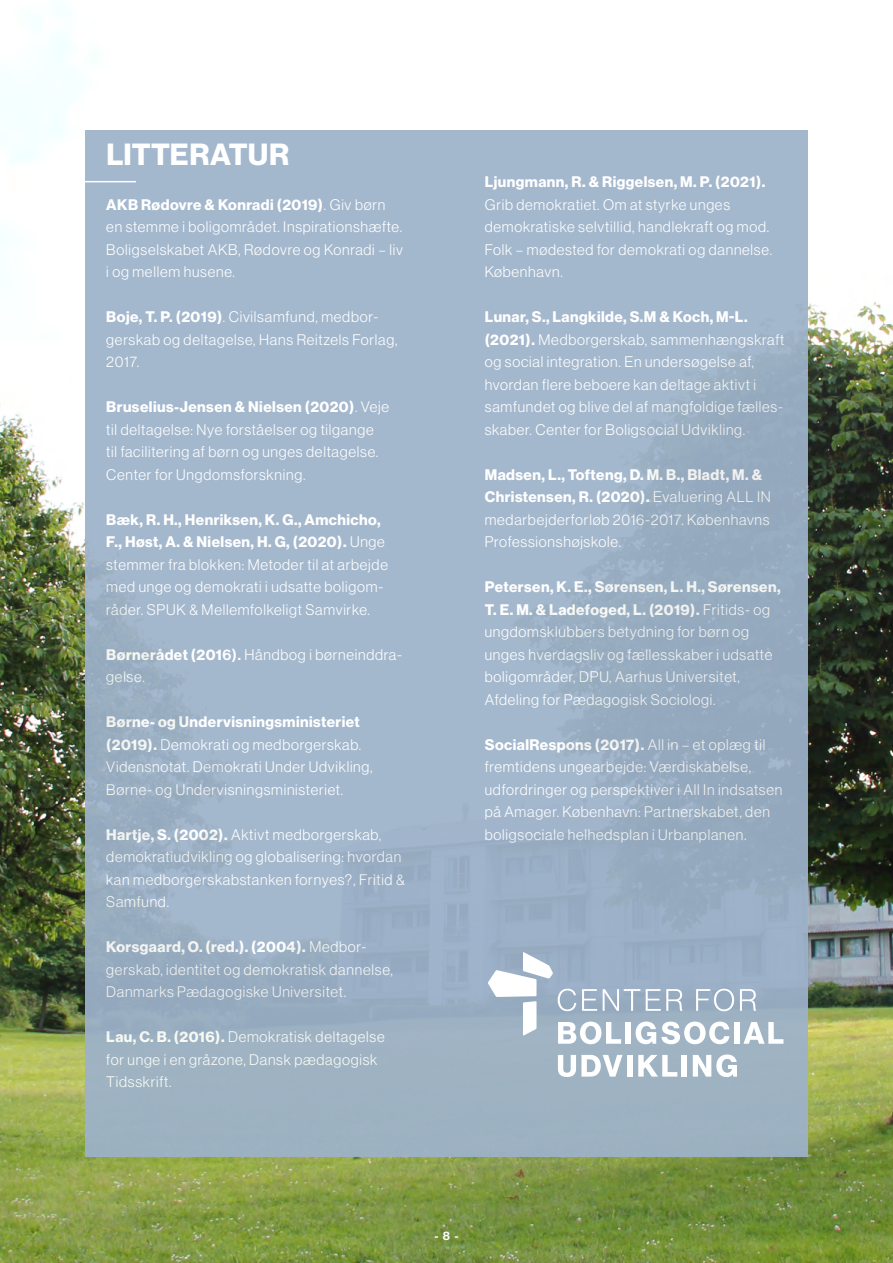
<style>
.page{position:relative;width:893px;height:1263px;background:#fff}
.page>*{position:absolute;margin:0;border:0;box-sizing:border-box;transform-origin:0 0}
.t1{font:700 30px "Haas Grot Disp 75";letter-spacing:.005em;color:#fff}
.t2{font:300 15px/22.5px "Haas Grot Disp 45";letter-spacing:.05em;color:#fff}
.t3{font:700 15px/22.5px "Haas Grot Disp 75";letter-spacing:.03em;color:#fff}
.t4{font:500 12px "Haas Grot Disp 65";color:#fff}
.s1{font-family:"Haas Grot Disp 45";font-weight:300}
.s2{font-family:"Haas Grot Disp 75";font-weight:700}
.s3{font-family:"Haas Grot Disp 65";font-weight:500}
</style>
<div class="page">
<img style="left:0;top:21px;width:893px;height:1242px">
<div style="left:85px;top:130px;width:723px;height:1027px;background:linear-gradient(to right,#a2b6cb,#9cb0c5)"></div>
<hr style="left:85px;top:181px;width:51px;height:1px;background:#fff">
<svg style="left:740px;top:989px;width:16px;height:22px"></svg>
<svg style="left:488px;top:952px;width:246px;height:92px"></svg>
<div style="left:734px;top:1022px;width:5px;height:22px;background:#fff"></div>
<svg style="left:743px;top:1022px;width:40px;height:22px"></svg>
<svg style="left:558px;top:1055px;width:64px;height:22px"></svg>
<div style="left:627px;top:1055px;width:5px;height:21px;background:#fff"></div>
<svg style="left:638px;top:1055px;width:39px;height:21px"></svg>
<div style="left:681px;top:1055px;width:6px;height:21px;background:#fff"></div>
<svg style="left:693px;top:1054px;width:44px;height:23px"></svg>
<h1 class="t1" style="left:107px;top:136px;width:184px">LITTERATUR</h1>
<p class="t3" style="left:106px;top:193px;width:280px">AKB Rødovre &amp; Konradi (2019)<span class="s1">. Giv børn</span></p>
<p class="t2" style="left:106px;top:216px;width:298px;text-align:justify">en stemme i boligområdet. Inspirationshæfte.<br>Boligselskabet AKB, Rødovre og Konradi – liv i og mellem husene.</p>
<p class="t2" style="left:106px;top:306px;width:293px"><span class="s2">Boje, T. P. (2019)</span>. Civilsamfund, medbor&shy;gerskab og deltagelse, Hans Reitzels Forlag,<br>2017.</p>
<p class="t3" style="left:106px;top:396px;width:284px">Bruselius-Jensen &amp; Nielsen (2020)<span class="s1">. Veje</span></p>
<p class="t2" style="left:106px;top:418px;width:273px">til deltagelse: Nye forståelser og tilgange til facilitering af børn og unges deltagelse.<br>Center for Ungdomsforskning.</p>
<p class="t3" style="left:106px;top:508px;width:280px">Bæk, R. H., Henriksen, K. G., Amchicho,<br>F., Høst, A. &amp; Nielsen, H. G, (2020). <span class="s1">Unge</span></p>
<p class="t2" style="left:106px;top:553px;width:283px">stemmer fra blokken: Metoder til at arbejde med unge og demokrati i udsatte boligom&shy;råder. SPUK &amp; Mellemfolkeligt Samvirke.</p>
<p class="t2" style="left:106px;top:643px;width:297px"><span class="s2">Børnerådet (201</span><span class="s3">6).</span> Håndbog i børneinddra&shy;gelse.</p>
<p class="t3" style="left:106px;top:711px;width:255px">Børne- og Undervisningsministeriet</p>
<p class="t2" style="left:106px;top:733px;width:268px"><span class="s2">(2019).</span> Demokrati og medborgerskab.<br>Vidensnotat. Demokrati Under Udvikling,<br>Børne- og Undervisningsministeriet.</p>
<p class="t2" style="left:106px;top:823px;width:300px"><span class="s2">Hartje, S. (2002).</span> Aktivt medborgerskab, demokratiudvikling og globalisering: hvordan kan medborgerskabstanken fornyes?, Fritid &amp; Samfund.</p>
<p class="t3" style="left:106px;top:936px;width:262px">Korsgaard, O. (red.). (2004). <span class="s1">Medbor-</span></p>
<p class="t2" style="left:106px;top:958px;width:288px">gerskab, identitet og demokratisk dannelse,<br>Danmarks Pædagogiske Universitet.</p>
<p class="t2" style="left:106px;top:1026px;width:280px"><span class="s2">Lau, C. B. (2016).</span> Demokratisk deltagelse for unge i en gråzone, Dansk pædagogisk<br>Tidsskrift.</p>
<p class="t3" style="left:485px;top:171px;width:282px">Ljungmann, R. &amp; Riggelsen, M. P. (2021).</p>
<p class="t2" style="left:485px;top:193px;width:289px">Grib demokratiet. Om at styrke unges demokratiske selvtillid, handlekraft og mod.<br>Folk – mødested for demokrati og dannelse.<br>København.</p>
<p class="t3" style="left:485px;top:306px;width:264px">Lunar, S., Langkilde, S.M &amp; Koch, M-L.</p>
<p class="t2" style="left:485px;top:328px;width:301px"><span class="s2">(2021).</span> Medborgerskab, sammenhængskraft og social integration. En undersøgelse af, hvordan flere beboere kan deltage aktivt i samfundet og blive del af mangfoldige fælles&shy;skaber. Center for Boligsocial Udvikling.</p>
<p class="t3" style="left:485px;top:463px;width:288px">Madsen, L., Tofteng, D. M. B., Bladt, M. &amp;<br>Christensen, R. (2020). <span class="s1">Evaluering ALL IN</span></p>
<p class="t2" style="left:485px;top:508px;width:286px">medarbejderforløb 2016-2017. Københavns<br>Professionshøjskole.</p>
<p class="t3" style="left:485px;top:576px;width:297px">Petersen, K. E., Sørensen, L. H., Sørensen,<br>T. E. M. &amp; Ladefoged, L. (2019). <span class="s1">Fritids- og</span></p>
<p class="t2" style="left:485px;top:621px;width:289px">ungdomsklubbers betydning for børn og unges hverdagsliv og fællesskaber i udsatte boligområder, DPU, Aarhus Universitet, Afdeling for Pædagogisk Sociologi.</p>
<p class="t3" style="left:485px;top:733px;width:282px">SocialRespons (2017). <span class="s1">All in – et oplæg til</span></p>
<p class="t2" style="left:485px;top:756px;width:299px">fremtidens ungearbejde: Værdiskabelse, udfordringer og perspektiver i All In indsatsen på Amager. København: Partnerskabet, den boligsociale helhedsplan i Urbanplanen.</p>
<p class="t4" style="left:434px;top:1229px;width:26px">- 8 -</p>
</div>
